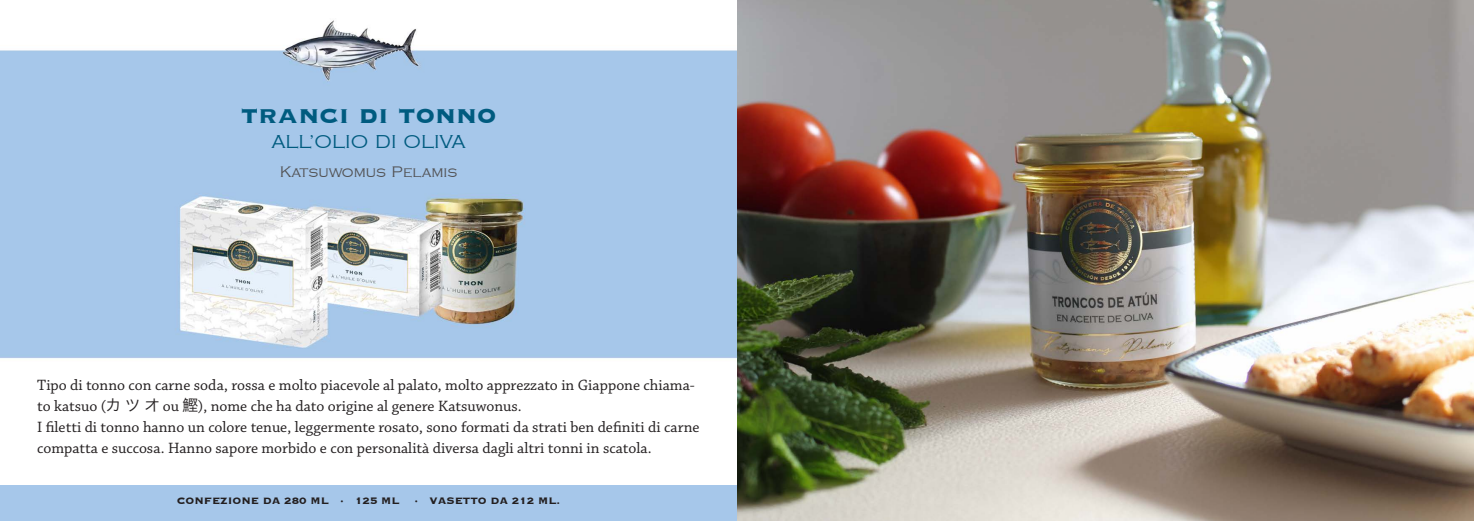
<style>
.page{position:relative;width:1474px;height:521px;background:#fff}
.page>*{position:absolute;margin:0;border:0;box-sizing:border-box;transform-origin:0 0}
.t1{font:700 31.5px "Copperplate";color:#005b7f}
.t2{font:19.25px "Copperplate";color:#005b7f}
.t3{font:15.75px/21px "Chaparral Pro";color:#231f20}
.t4{font:15.75px "Copperplate";color:#525254}
.t5{font:700 12.25px "Copperplate";color:#231f20}
.s1{font-family:"Hiragino Sans W3"}
</style>
<div class="page">
<img style="left:0;top:20px;width:737px;height:339px">
<div style="left:0;top:485px;width:737px;height:36px;background:#a6c7ea"></div>
<img style="left:737px;top:0;width:736px;height:521px">
<h1 class="t1" style="left:241px;top:94px;width:257px">tranci di tonno</h1>
<p class="t2" style="left:271px;top:131px;width:196px">ALL’OLIO DI OLIVA</p>
<p class="t4" style="left:280px;top:163px;width:179px">Katsuwomus Pelamis</p>
<p class="t3" style="left:37px;top:375px;width:664px">Tipo di tonno con carne soda, rossa e molto piacevole al palato, molto apprezzato in Giappone chiama&shy;to katsuo (<span class="s1">カ ツ オ</span> ou <span class="s1">鰹</span>), nome che ha dato origine al genere Katsuwonus.<br>I filetti di tonno hanno un colore tenue, leggermente rosato, sono formati da strati ben definiti di carne compatta e succosa. Hanno sapore morbido e con personalità diversa dagli altri tonni in scatola.</p>
<p class="t5" style="left:177px;top:493px;width:44px">Con fezione</p>
<p class="t5" style="left:263px;top:493px;width:58px">da 280 ml</p>
<p class="t5" style="left:340px;top:493px;width:51px">· 125 ml</p>
<p class="t5" style="left:414px;top:493px;width:25px">· vase</p>
<p class="t5" style="left:463px;top:493px;width:99px">tto da 212 ml.</p>
</div>
